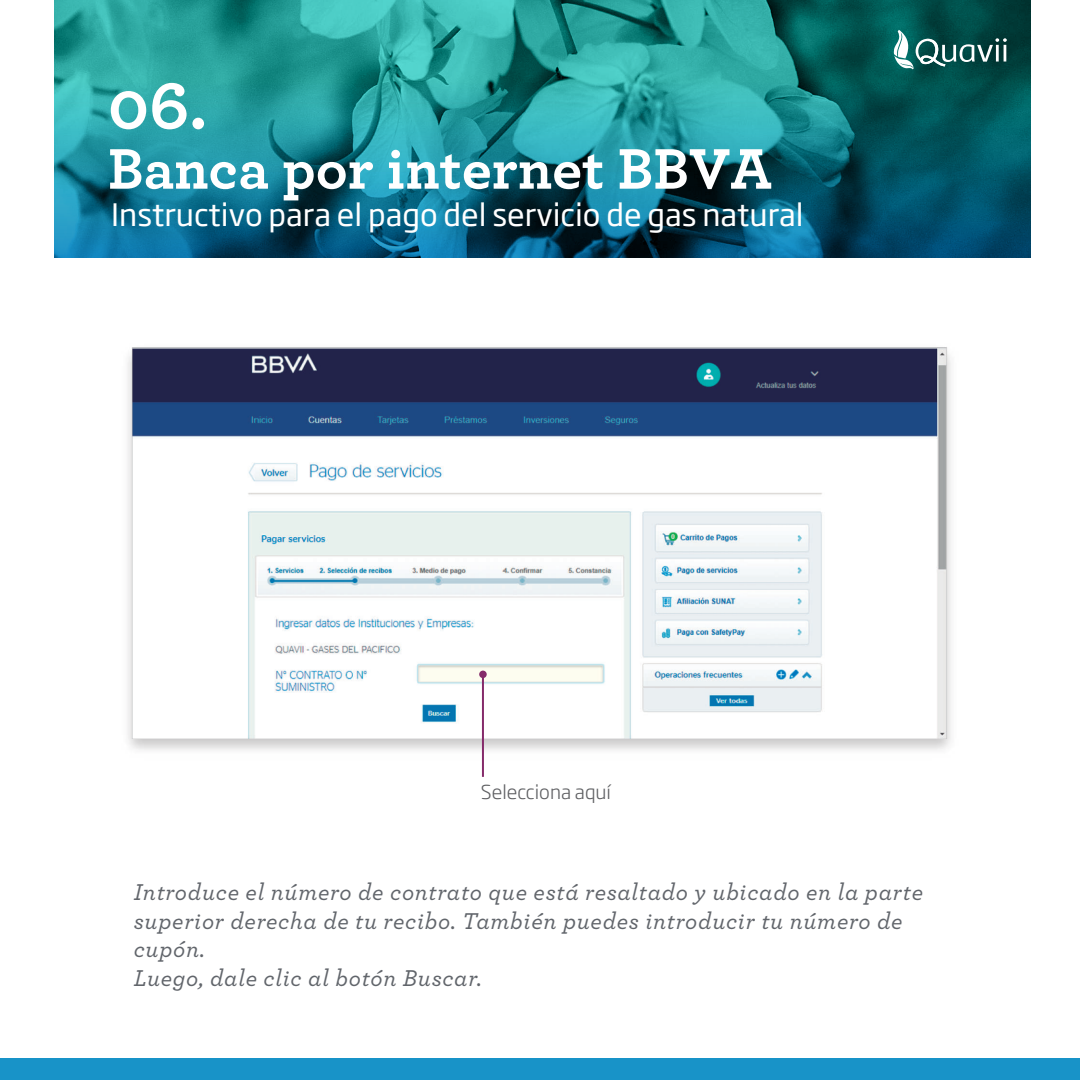
<style>
.page{position:relative;width:1080px;height:1080px;background:#fff}
.page>*{position:absolute;margin:0;border:0;box-sizing:border-box;transform-origin:0 0}
.t1{font:700 70.9px "Archer";color:#fff}
.t2{font:700 60px "Archer";color:#fff}
.t3{font:30.5px "Soho Gothic Pro";color:#fff}
.t4{font:italic 500 24px/28.8px "Archer";letter-spacing:.03em;color:#61656b}
.t5{font:300 19px "Soho Gothic Pro";color:#5e5f62}
</style>
<div class="page">
<svg style="left:55px;top:0;width:975px;height:258px;background:#177a84"></svg>
<div style="left:0;top:1059px;width:1080px;height:21px;background:#1893c8"></div>
<svg style="left:894px;top:30px;width:113px;height:39px"></svg>
<img style="left:127px;top:347px;width:824px;height:414px">
<hr style="left:482px;top:674px;width:2px;height:103px;background:#852b6a">
<div style="left:479px;top:671px;width:8px;height:7px;background:#852b6a;border-radius:50%"></div>
<h1 class="t1" style="left:108px;top:49px;width:101px">06.</h1>
<h2 class="t2" style="left:108px;top:121px;width:666px">Banca por internet BBVA</h2>
<p class="t3" style="left:111px;top:191px;width:694px">Instructivo para el pago del servicio de gas natural</p>
<p class="t5" style="left:481px;top:778px;width:132px">Selecciona aquí</p>
<p class="t4" style="left:134px;top:876px;width:791px">Introduce el número de contrato que está resaltado y ubicado en la parte superior derecha de tu recibo. También puedes introducir tu número de cupón.<br>Luego, dale clic al botón Buscar.</p>
</div>
